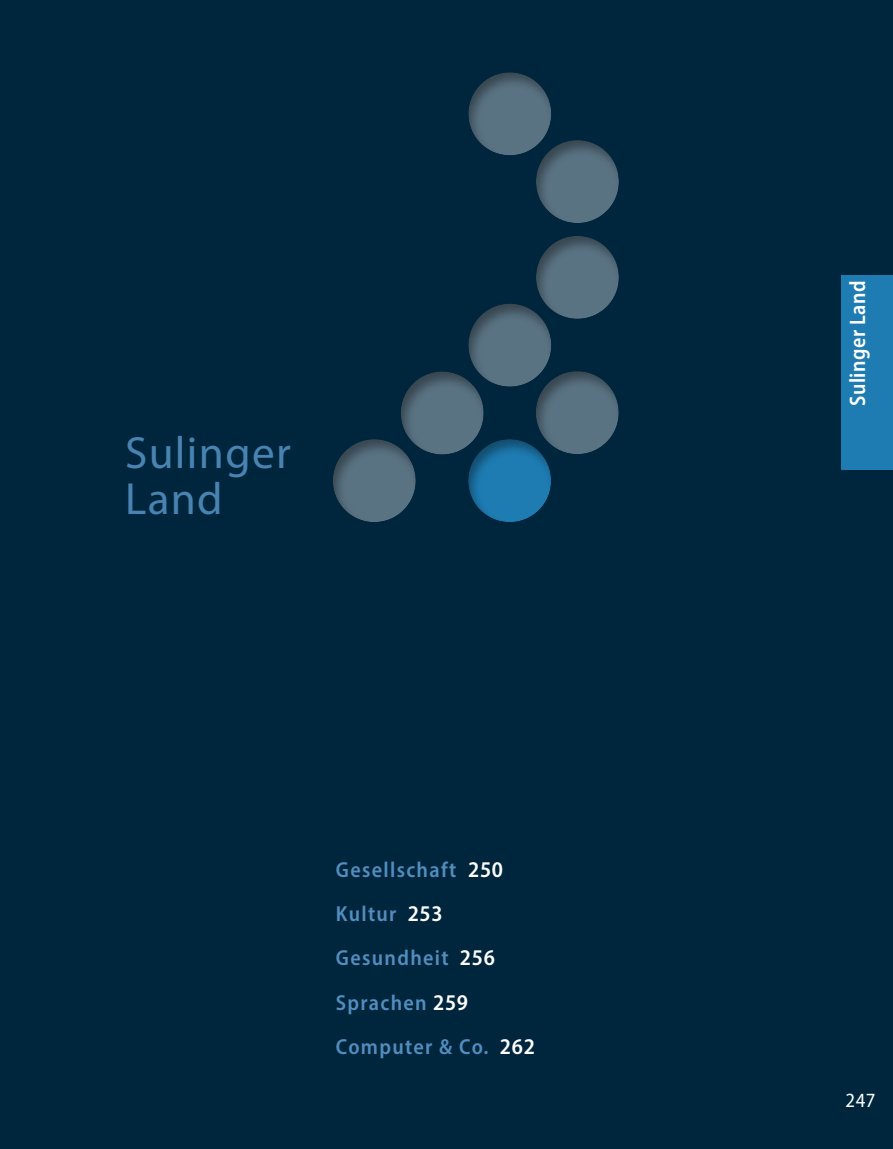
<style>
.page{position:relative;width:893px;height:1149px;background:#fff}
.page>*{position:absolute;margin:0;border:0;box-sizing:border-box;transform-origin:0 0}
.t1{font:45.15px/45.2px "Myriad Pro";letter-spacing:.03em;color:#4983b1}
.t2{font:600 semi-condensed 22.5px "Myriad Pro";letter-spacing:.02em;color:#fff;scale:.96 1}
.t3{font:600 semi-condensed 21.75px/44.2px "Myriad Pro";letter-spacing:.06em;color:#528dbe}
.t4{font:semi-condensed 20.25px "Myriad Pro";color:#fff}
.s1{font-size:22.5px;color:#fff}
</style>
<div class="page">
<div style="left:0;top:0;width:893px;height:1148px;background:#00263d"></div>
<div style="left:842px;top:274px;width:51px;height:195px;background:#1e7cb3"></div>
<div style="left:456px;top:70px;width:109px;height:88px;background:#272425;opacity:.45"></div>
<div style="left:523px;top:138px;width:109px;height:88px;background:#272425;opacity:.45"></div>
<div style="left:523px;top:233px;width:109px;height:88px;background:#272425;opacity:.45"></div>
<div style="left:456px;top:301px;width:109px;height:88px;background:#272425;opacity:.45"></div>
<div style="left:388px;top:369px;width:109px;height:88px;background:#272425;opacity:.45"></div>
<div style="left:523px;top:368px;width:109px;height:88px;background:#272425;opacity:.45"></div>
<div style="left:456px;top:436px;width:109px;height:88px;background:#272425;opacity:.45"></div>
<div style="left:320px;top:436px;width:109px;height:88px;background:#272425;opacity:.45"></div>
<h1 class="t1" style="left:125px;top:430px;width:167px">Sulinger<br>Land</h1>
<p class="t3" style="left:336px;top:846px;width:200px">Gesellschaft <span class="s1">250<br></span>Kultur <span class="s1">253<br></span>Gesundheit <span class="s1">256<br></span>Sprachen <span class="s1">259<br></span>Computer &amp; Co. <span class="s1">262</span></p>
<p class="t2" style="left:843px;top:406px;width:132px;rotate:-90deg">Sulinger Land</p>
<p class="t4" style="left:845px;top:1087px;width:32px">247</p>
</div>
